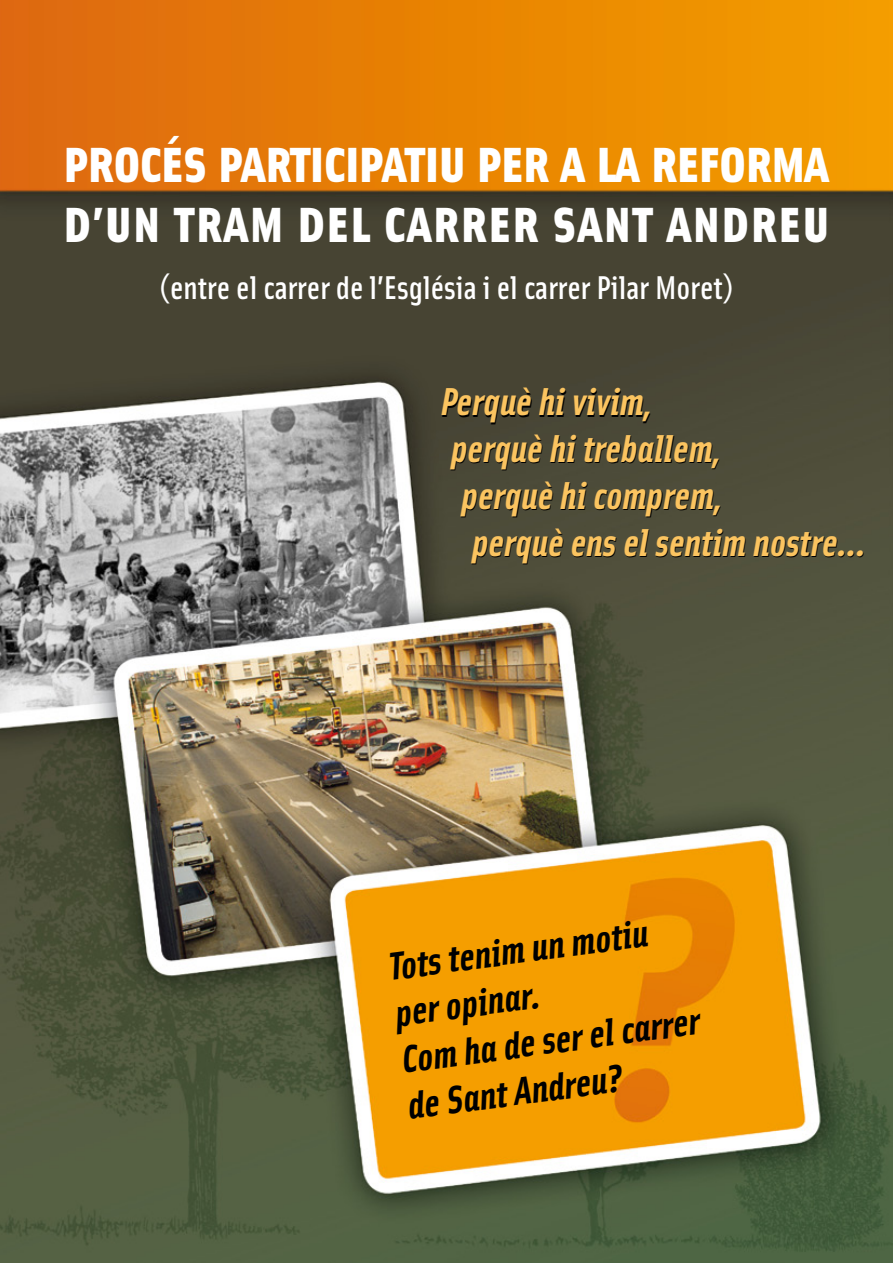
<style>
.page{position:relative;width:893px;height:1263px;background:#fff}
.page>*{position:absolute;margin:0;border:0;box-sizing:border-box;transform-origin:0 0}
.t1{font:900 49.5px/59.4px "Solex";color:#fff}
.t2{font:italic 700 39px "Solex";color:#fbc460}
.t3{font:italic 700 39px/46.8px "Solex";color:#000}
.t4{font:500 33px "Solex";color:#fff}
</style>
<div class="page">
<img style="left:0;top:0;width:893px;height:1263px">
<p class="t1" style="left:64px;top:132px;width:767px">PROCÉS PARTICIPATIU PER A LA REFORMA<br>D’UN TRAM DEL CARRER SANT ANDREU</p>
<p class="t4" style="left:159px;top:266px;width:577px">(entre el carrer de l’Església i el carrer Pilar Moret)</p>
<p class="t2" style="left:441px;top:376px;width:214px">Perquè hi vivim,</p>
<p class="t2" style="left:451px;top:423px;width:273px">perquè hi treballem,</p>
<p class="t2" style="left:462px;top:470px;width:263px">perquè hi comprem,</p>
<p class="t2" style="left:472px;top:517px;width:395px">perquè ens el sentim nostre…</p>
<p class="t3" style="left:385px;top:943px;width:302px;rotate:-8deg">Tots tenim un motiu per opinar.<br>Com ha de ser el carrer de Sant Andreu?</p>
</div>
